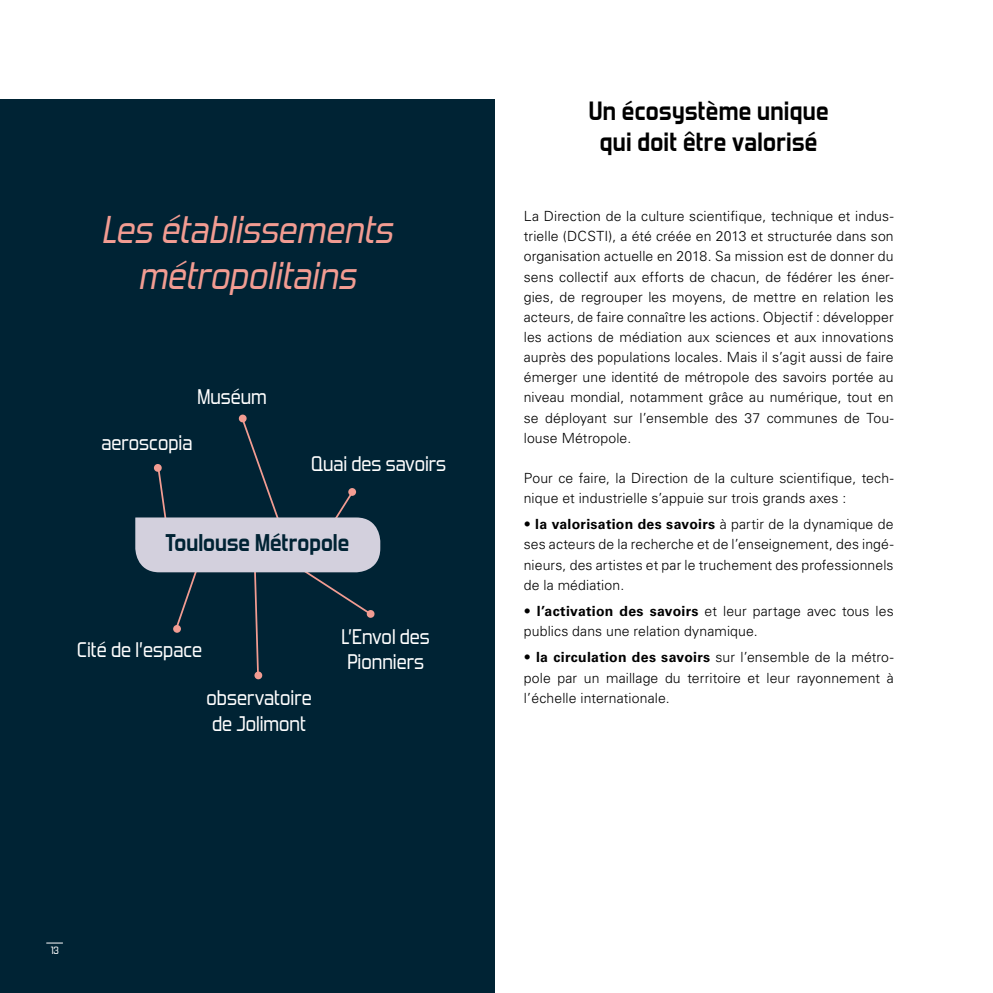
<style>
.page{position:relative;width:993px;height:993px;background:#fff}
.page>*{position:absolute;margin:0;border:0;box-sizing:border-box;transform-origin:0 0}
.t1{font:italic 38.5px/46.2px "Forgotten Futurist Rg";letter-spacing:.005em;color:#f29c92;text-align:center}
.t2{font:700 26.25px/31.5px "Forgotten Futurist Rg";letter-spacing:.01em;color:#000;text-align:center}
.t3{font:700 23.97px "Forgotten Futurist Rg";color:#002334}
.t4{font:21px/25.2px "Forgotten Futurist Rg";color:#fff}
.t5{font:300 14px/20.1px "Univers LT Std";letter-spacing:.01em;color:#000}
.t6{font:10.5px "Forgotten Futurist Rg";color:#fff}
.s1{font-weight:700}
</style>
<div class="page">
<div style="left:0;top:99px;width:494px;height:893px;background:#002334"></div>
<svg style="left:47px;top:942px;width:16px;height:1px"></svg>
<svg style="left:135px;top:414px;width:245px;height:263px"></svg>
<h2 class="t2" style="left:588px;top:94px;width:241px">Un écosystème unique qui doit être valorisé</h2>
<h1 class="t1" style="left:101px;top:206px;width:292px">Les établissements métropolitains</h1>
<p class="t5" style="left:523px;top:206px;width:371px;text-align:justify">La Direction de la culture scientifique, technique et indus&shy;trielle (DCSTI), a été créée en 2013 et structurée dans son organisation actuelle en 2018. Sa mission est de donner du sens collectif aux efforts de chacun, de fédérer les éner&shy;gies, de regrouper les moyens, de mettre en relation les acteurs, de faire connaître les actions. Objectif : développer les actions de médiation aux sciences et aux innovations auprès des populations locales. Mais il s’agit aussi de faire émerger une identité de métropole des savoirs portée au niveau mondial, notamment grâce au numérique, tout en se déployant sur l’ensemble des 37 communes de Tou&shy;louse Métropole.</p>
<p class="t5" style="left:523px;top:467px;width:371px">Pour ce faire, la Direction de la culture scientifique, tech&shy;nique et industrielle s’appuie sur trois grands axes :</p>
<p class="t5" style="left:523px;top:514px;width:371px;text-align:justify">• <span class="s1">la valorisation des savoirs</span> à partir de la dynamique de ses acteurs de la recherche et de l’enseignement, des ingé&shy;nieurs, des artistes et par le truchement des professionnels de la médiation.</p>
<p class="t5" style="left:523px;top:600px;width:371px">• <span class="s1">l’activation des savoirs</span> et leur partage avec tous les publics dans une relation dynamique.</p>
<p class="t5" style="left:523px;top:647px;width:371px">• <span class="s1">la circulation des savoirs</span> sur l’ensemble de la métro&shy;pole par un maillage du territoire et leur rayonnement à</p>
<h3 class="t4" style="left:206px;top:685px;width:107px">observatoire</h3>
<p class="t5" style="left:523px;top:687px;width:147px">l’échelle internationale.</p>
<h3 class="t4" style="left:212px;top:710px;width:95px">de Jolimont</h3>
<h3 class="t4" style="left:197px;top:383px;width:71px">Muséum</h3>
<h3 class="t4" style="left:101px;top:430px;width:92px">aeroscopia</h3>
<h3 class="t4" style="left:311px;top:450px;width:136px">Quai des savoirs</h3>
<h3 class="t3" style="left:165px;top:528px;width:185px">Toulouse Métropole</h3>
<h3 class="t4" style="left:341px;top:623px;width:90px">L’Envol des<br>Pionniers</h3>
<h3 class="t4" style="left:77px;top:636px;width:127px">Cité de l’espace</h3>
<p class="t6" style="left:51px;top:943px;width:10px">13</p>
</div>
